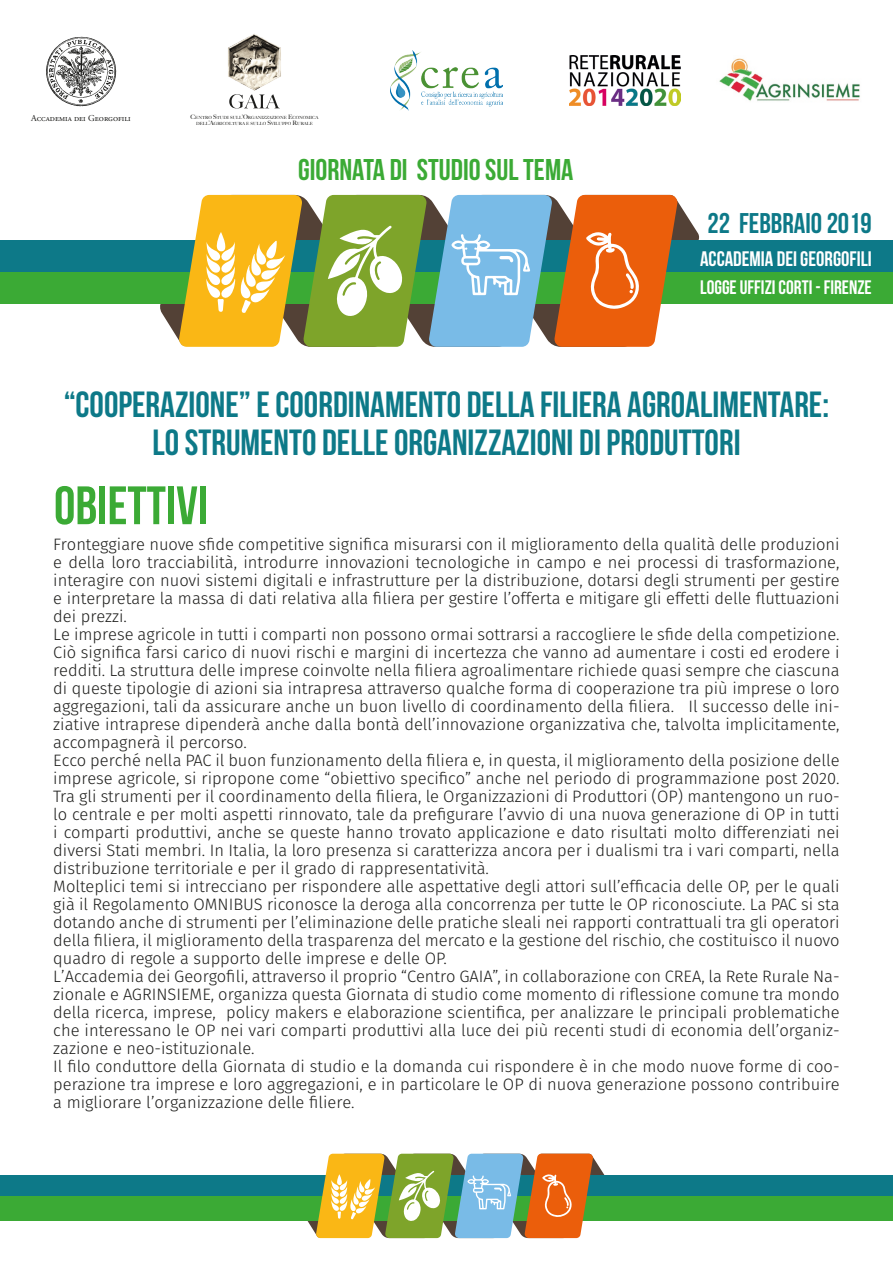
<style>
.page{position:relative;width:893px;height:1263px;background:#fff}
.page>*{position:absolute;margin:0;border:0;box-sizing:border-box;transform-origin:0 0}
.t1{font:54px "Bebas Neue";color:#3baa35}
.t2{font:36.45px "Bebas Neue";color:#0d7988}
.t3{font:30px "Bebas Neue";color:#3baa35}
.t4{font:28.5px "Bebas Neue";color:#0d7988}
.t5{font:21px "Bebas Neue";color:#fff}
.t6{font:19.5px "Bebas Neue";color:#fff}
.t7{font:300 16.5px/18px "Fira Sans";color:#1d1d1b;text-align:justify}
.t8{font:9px "Adobe Garamond Pro";color:#1d1d1b}
.t9{font:500 4.2px "Big Caslon";color:#1d1d1b}
.s1{font-size:6.15px}
</style>
<div class="page">
<img style="left:46px;top:36px;width:71px;height:71px">
<svg style="left:229px;top:94px;width:50px;height:14px"></svg>
<img style="left:228px;top:34px;width:53px;height:57px">
<img style="left:719px;top:58px;width:141px;height:43px">
<img style="left:391px;top:50px;width:111px;height:61px">
<img style="left:569px;top:56px;width:111px;height:49px">
<div style="left:0;top:240px;width:893px;height:38px;background:#0d7988"></div>
<div style="left:0;top:272px;width:893px;height:32px;background:#3baa35"></div>
<svg style="left:160px;top:195px;width:540px;height:152px"></svg>
<div style="left:0;top:1175px;width:893px;height:25px;background:#0d7988"></div>
<div style="left:0;top:1196px;width:893px;height:25px;background:#3baa35"></div>
<svg style="left:307px;top:1154px;width:298px;height:84px"></svg>
<p class="t8" style="left:31px;top:113px;width:101px">Accademia dei Georgofili</p>
<p class="t9" style="left:191px;top:114px;width:129px"><span class="s1">C</span>ENTRO <span class="s1">S</span>TUDI SULL<span class="s1">’O</span>RGANIZZAZIONE <span class="s1">E</span>CONOMICA</p>
<p class="t9" style="left:196px;top:120px;width:118px">DELL<span class="s1">’A</span>GRICOLTURA E SULLO <span class="s1">S</span>VILUPPO <span class="s1">R</span>URALE</p>
<p class="t3" style="left:298px;top:153px;width:277px">GIORNATA DI STUDIO SUL TEMA</p>
<p class="t4" style="left:708px;top:207px;width:166px">22 FEBBRAIO 2019</p>
<p class="t5" style="left:700px;top:247px;width:173px">ACCADEMIA DEI GEORGOFILI</p>
<p class="t6" style="left:700px;top:277px;width:173px">LOGGE UFFIZI CORTI - FIRENZE</p>
<p class="t2" style="left:64px;top:384px;width:767px">“COOPERAZIONE” E COORDINAMENTO DELLA FILIERA AGROALIMENTARE:</p>
<p class="t2" style="left:152px;top:422px;width:590px">LO STRUMENTO DELLE ORGANIZZAZIONI DI PRODUTTORI</p>
<p class="t1" style="left:54px;top:476px;width:156px">OBIETTIVI</p>
<p class="t7" style="left:53px;top:535px;width:788px">Fronteggiare nuove sfide competitive significa misurarsi con il miglioramento della qualità delle produzioni e della loro tracciabilità, introdurre innovazioni tecnologiche in campo e nei processi di trasformazione, interagire con nuovi sistemi digitali e infrastrutture per la distribuzione, dotarsi degli strumenti per gestire e interpretare la massa di dati relativa alla filiera per gestire l’offerta e mitigare gli effetti delle fluttuazioni dei prezzi.</p>
<p class="t7" style="left:53px;top:625px;width:788px">Le imprese agricole in tutti i comparti non possono ormai sottrarsi a raccogliere le sfide della competizione.<br>Ciò significa farsi carico di nuovi rischi e margini di incertezza che vanno ad aumentare i costi ed erodere i redditi. La struttura delle imprese coinvolte nella filiera agroalimentare richiede quasi sempre che ciascuna di queste tipologie di azioni sia intrapresa attraverso qualche forma di cooperazione tra più imprese o loro aggregazioni, tali da assicurare anche un buon livello di coordinamento della filiera. Il successo delle ini&shy;ziative intraprese dipenderà anche dalla bontà dell’innovazione organizzativa che, talvolta implicitamente, accompagnerà il percorso.</p>
<p class="t7" style="left:53px;top:751px;width:788px">Ecco perché nella PAC il buon funzionamento della filiera e, in questa, il miglioramento della posizione delle imprese agricole, si ripropone come “obiettivo specifico” anche nel periodo di programmazione post 2020.<br>Tra gli strumenti per il coordinamento della filiera, le Organizzazioni di Produttori (OP) mantengono un ruo&shy;lo centrale e per molti aspetti rinnovato, tale da prefigurare l’avvio di una nuova generazione di OP in tutti i comparti produttivi, anche se queste hanno trovato applicazione e dato risultati molto differenziati nei diversi Stati membri. In Italia, la loro presenza si caratterizza ancora per i dualismi tra i vari comparti, nella distribuzione territoriale e per il grado di rappresentatività.</p>
<p class="t7" style="left:53px;top:877px;width:788px">Molteplici temi si intrecciano per rispondere alle aspettative degli attori sull’efficacia delle OP, per le quali già il Regolamento OMNIBUS riconosce la deroga alla concorrenza per tutte le OP riconosciute. La PAC si sta dotando anche di strumenti per l’eliminazione delle pratiche sleali nei rapporti contrattuali tra gli operatori della filiera, il miglioramento della trasparenza del mercato e la gestione del rischio, che costituisco il nuovo quadro di regole a supporto delle imprese e delle OP.</p>
<p class="t7" style="left:53px;top:967px;width:788px">L’Accademia dei Georgofili, attraverso il proprio “Centro GAIA”, in collaborazione con CREA, la Rete Rurale Na&shy;zionale e AGRINSIEME, organizza questa Giornata di studio come momento di riflessione comune tra mondo della ricerca, imprese, policy makers e elaborazione scientifica, per analizzare le principali problematiche che interessano le OP nei vari comparti produttivi alla luce dei più recenti studi di economia dell’organiz&shy;zazione e neo-istituzionale.</p>
<p class="t7" style="left:53px;top:1057px;width:788px">Il filo conduttore della Giornata di studio e la domanda cui rispondere è in che modo nuove forme di coo&shy;perazione tra imprese e loro aggregazioni, e in particolare le OP di nuova generazione possono contribuire a migliorare l’organizzazione delle filiere.</p>
</div>
